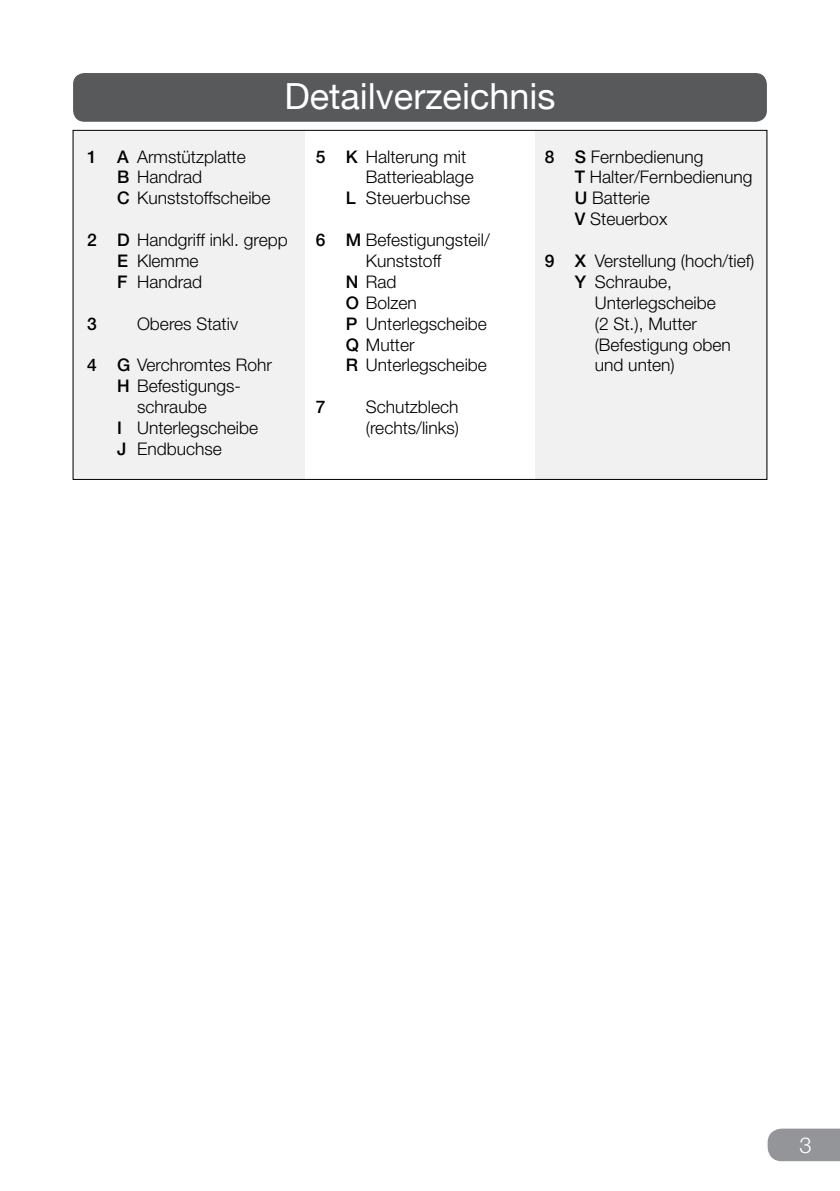
<style>
.page{position:relative;width:840px;height:1191px;background:#fff}
.page>*{position:absolute;margin:0;border:0;box-sizing:border-box;transform-origin:0 0}
.t1{font:36px "Helvetica Neue";color:#fff}
.t2{font:300 22px "Helvetica Neue";color:#fff}
.t3{font:300 17.4px/20.8px "Helvetica Neue";color:#000}
.t4{font:500 17.4px "Helvetica Neue";color:#000}
.s1{font-weight:500}
</style>
<div class="page">
<svg style="left:767px;top:1128px;width:72px;height:33px"></svg>
<div style="left:72px;top:130px;width:232px;height:349px;background:#f1f1f2"></div>
<div style="left:535px;top:130px;width:232px;height:350px;background:#f1f1f2"></div>
<div style="left:73px;top:73px;width:693px;height:49px;background:#58595b;border-radius:11px"></div>
<h1 class="t1" style="left:284px;top:75px;width:272px">Detailverzeichnis</h1>
<p class="t3" style="left:117px;top:146px;width:155px;text-indent:-30px"><span class="s1">1 A</span> Armstützplatte<br><span class="s1">B</span> Handrad<br><span class="s1">C</span> Kunststoffscheibe</p>
<p class="t3" style="left:117px;top:229px;width:172px;text-indent:-30px"><span class="s1">2 D</span> Handgriff inkl. grepp<br><span class="s1">E</span> Klemme<br><span class="s1">F</span> Handrad</p>
<p class="t4" style="left:87px;top:313px;width:11px">3</p>
<p class="t3" style="left:137px;top:313px;width:102px">Oberes Stativ</p>
<p class="t3" style="left:87px;top:354px;width:186px"><span class="s1">4 G</span> Verchromtes Rohr</p>
<p class="t3" style="left:117px;top:375px;width:125px"><span class="s1">H</span> Befestigungs-</p>
<p class="t3" style="left:137px;top:396px;width:71px">schraube</p>
<p class="t3" style="left:117px;top:417px;width:142px"><span class="s1">I</span> Unterlegscheibe</p>
<p class="t3" style="left:117px;top:438px;width:106px"><span class="s1">J</span> Endbuchse</p>
<p class="t3" style="left:316px;top:146px;width:152px"><span class="s1">5 K</span> Halterung mit</p>
<p class="t3" style="left:366px;top:166px;width:109px">Batterieablage</p>
<p class="t3" style="left:346px;top:187px;width:126px"><span class="s1">L</span> Steuerbuchse</p>
<p class="t3" style="left:316px;top:229px;width:175px"><span class="s1">6 M</span> Befestigungsteil/</p>
<p class="t3" style="left:366px;top:250px;width:77px">Kunststoff</p>
<p class="t3" style="left:346px;top:271px;width:52px"><span class="s1">N</span> Rad</p>
<p class="t3" style="left:346px;top:292px;width:72px"><span class="s1">O</span> Bolzen</p>
<p class="t3" style="left:346px;top:313px;width:142px"><span class="s1">P</span> Unterlegscheibe</p>
<p class="t3" style="left:346px;top:334px;width:70px"><span class="s1">Q</span> Mutter</p>
<p class="t3" style="left:346px;top:354px;width:142px"><span class="s1">R</span> Unterlegscheibe</p>
<p class="t4" style="left:316px;top:397px;width:11px">7</p>
<p class="t3" style="left:366px;top:396px;width:95px">Schutzblech (rechts/links)</p>
<p class="t3" style="left:574px;top:146px;width:179px;text-indent:-30px"><span class="s1">8 S</span> Fernbedienung<br><span class="s1">T</span> Halter/Fernbedienung<br><span class="s1">U</span> Batterie<br><span class="s1">V</span> Steuerbox</p>
<p class="t3" style="left:544px;top:250px;width:211px"><span class="s1">9 X</span> Verstellung (hoch/tief)</p>
<p class="t3" style="left:574px;top:271px;width:99px"><span class="s1">Y</span> Schraube,</p>
<p class="t3" style="left:594px;top:292px;width:122px">Unterlegscheibe</p>
<p class="t3" style="left:594px;top:313px;width:104px">(2 St.), Mutter</p>
<p class="t3" style="left:594px;top:334px;width:138px">(Befestigung oben</p>
<p class="t3" style="left:594px;top:354px;width:81px">und unten)</p>
<p class="t2" style="left:798px;top:1131px;width:14px">3</p>
</div>
